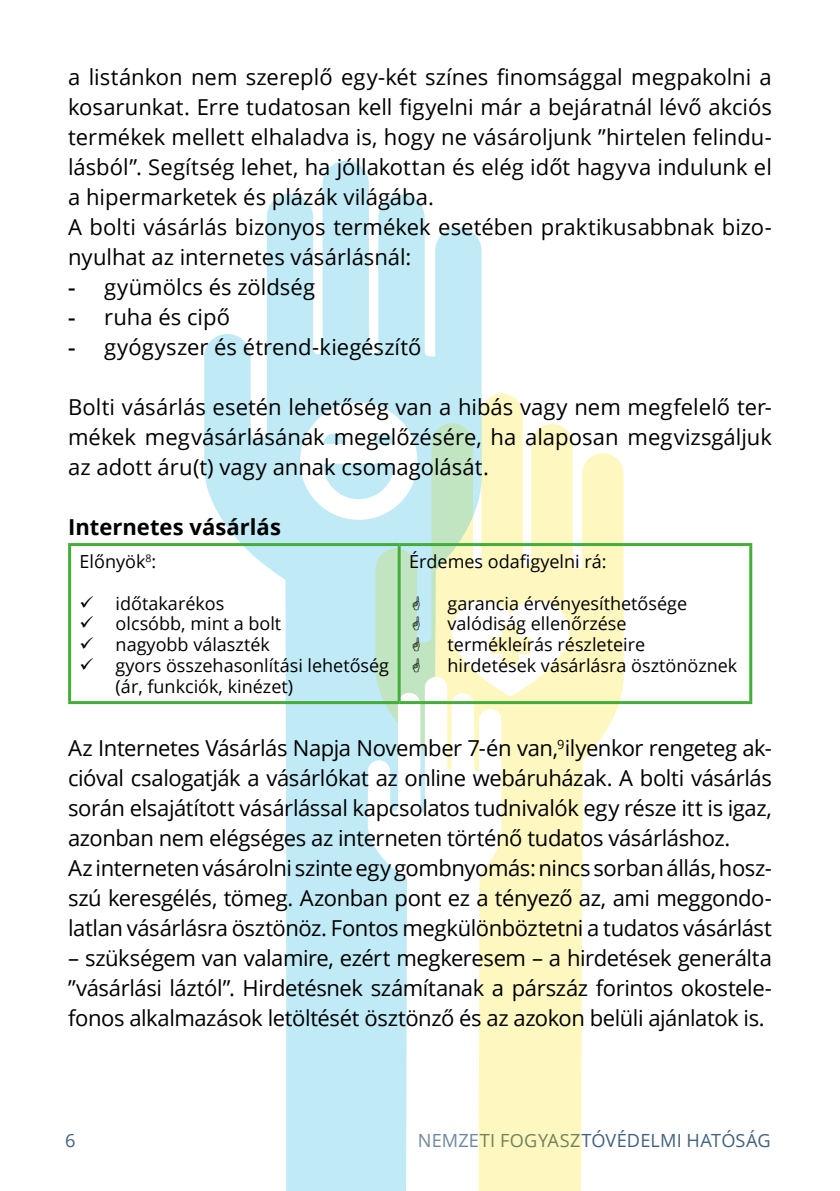
<style>
.page{position:relative;width:840px;height:1191px;background:#fff}
.page>*{position:absolute;margin:0;border:0;box-sizing:border-box;transform-origin:0 0}
.t1{font:22px/30px "Open Sans";letter-spacing:-.005em;color:#000}
.t2{font:700 22px "Open Sans";color:#000}
.t3{font:18.2px "Open Sans";letter-spacing:.01em;color:#41627e}
.t4{font:18px/20.6px "Open Sans";color:#000}
.s1{font-family:"Arial"}
</style>
<div class="page">
<svg style="left:204px;top:161px;width:277px;height:1030px;fill:#c0eaf6"></svg>
<svg style="left:300px;top:402px;width:75px;height:118px"></svg>
<svg style="left:375px;top:393px;width:248px;height:798px;fill:#fff7c0"></svg>
<svg style="left:367px;top:677px;width:134px;height:514px"></svg>
<svg style="left:451px;top:600px;width:118px;height:96px"></svg>
<hr style="left:68px;top:543px;width:331px;height:3px;background:#45ae3b">
<hr style="left:68px;top:546px;width:3px;height:155px;background:#45ae3b">
<hr style="left:399px;top:543px;width:352px;height:3px;background:#45ae3b">
<hr style="left:397px;top:546px;width:3px;height:155px;background:#45ae3b">
<hr style="left:748px;top:546px;width:3px;height:155px;background:#45ae3b">
<hr style="left:68px;top:701px;width:331px;height:3px;background:#45ae3b">
<hr style="left:399px;top:701px;width:352px;height:3px;background:#45ae3b">
<svg style="left:413px;top:596px;width:26px;height:35px"></svg>
<svg style="left:413px;top:637px;width:26px;height:15px"></svg>
<svg style="left:413px;top:658px;width:26px;height:15px"></svg>
<p class="t1" style="left:68px;top:61px;width:705px">a listánkon nem szereplő egy-két színes finomsággal megpakolni a kosarunkat. Erre tudatosan kell figyelni már a bejáratnál lévő akciós termékek mellett elhaladva is, hogy ne vásároljunk ”hirtelen felindu&shy;lásból”. Segítség lehet, ha jóllakottan és elég időt hagyva indulunk el a hipermarketek és plázák világába.<br>A bolti vásárlás bizonyos termékek esetében praktikusabbnak bizo&shy;nyulhat az internetes vásárlásnál:</p>
<p class="t1" style="left:68px;top:271px;width:248px"><span class="s1">-</span> gyümölcs és zöldség</p>
<p class="t1" style="left:68px;top:301px;width:163px"><span class="s1">-</span> ruha és cipő</p>
<p class="t1" style="left:68px;top:331px;width:354px"><span class="s1">-</span> gyógyszer és étrend-kiegészítő</p>
<p class="t1" style="left:68px;top:391px;width:705px;text-align:justify">Bolti vásárlás esetén lehetőség van a hibás vagy nem megfelelő ter&shy;mékek megvásárlásának megelőzésére, ha alaposan megvizsgáljuk az adott áru(t) vagy annak csomagolását.</p>
<p class="t2" style="left:68px;top:511px;width:214px">Internetes vásárlás</p>
<p class="t4" style="left:80px;top:551px;width:78px">Előnyök<sup>8</sup>:</p>
<p class="t4" style="left:80px;top:592px;width:146px">✓ időtakarékos</p>
<p class="t4" style="left:80px;top:613px;width:203px">✓ olcsóbb, mint a bolt</p>
<p class="t4" style="left:80px;top:634px;width:192px">✓ nagyobb választék</p>
<p class="t4" style="left:116px;top:654px;width:275px;text-indent:-36px">✓ gyors összehasonlítási lehetőség (ár, funkciók, kinézet)</p>
<p class="t4" style="left:409px;top:551px;width:199px">Érdemes odafigyelni rá:</p>
<p class="t4" style="left:447px;top:592px;width:291px">garancia érvényesíthetősége valódiság ellenőrzése<br>termékleírás részleteire hirdetések vásárlásra ösztönöznek</p>
<p class="t1" style="left:68px;top:732px;width:705px">Az Internetes Vásárlás Napja November 7-én van,<sup>9</sup>ilyenkor rengeteg ak&shy;cióval csalogatják a vásárlókat az online webáruházak. A bolti vásárlás során elsajátított vásárlással kapcsolatos tudnivalók egy része itt is igaz, azonban nem elégséges az interneten történő tudatos vásárláshoz.<br>Az interneten vásárolni szinte egy gombnyomás: nincs sorban állás, hos - szú keresgélés, tömeg. Azonban pont ez a tényező az, ami meggondo&shy;latlan vásárlásra ösztönöz. Fontos megkülönböztetni a tudatos vásárlást</p>
<p class="t1" style="left:68px;top:942px;width:704px;text-align:justify">– szükségem van valamire, ezért megkeresem – a hirdetések generálta ”vásárlási láztól”. Hirdetésnek számítanak a párszáz forintos okostele&shy;fonos alkalmazások letöltését ösztönző és az azokon belüli ajánlatok is.</p>
<p class="t3" style="left:65px;top:1128px;width:12px">6</p>
<p class="t3" style="left:417px;top:1128px;width:354px">Nemzeti fogyasztóvédelmi hatóság</p>
</div>
